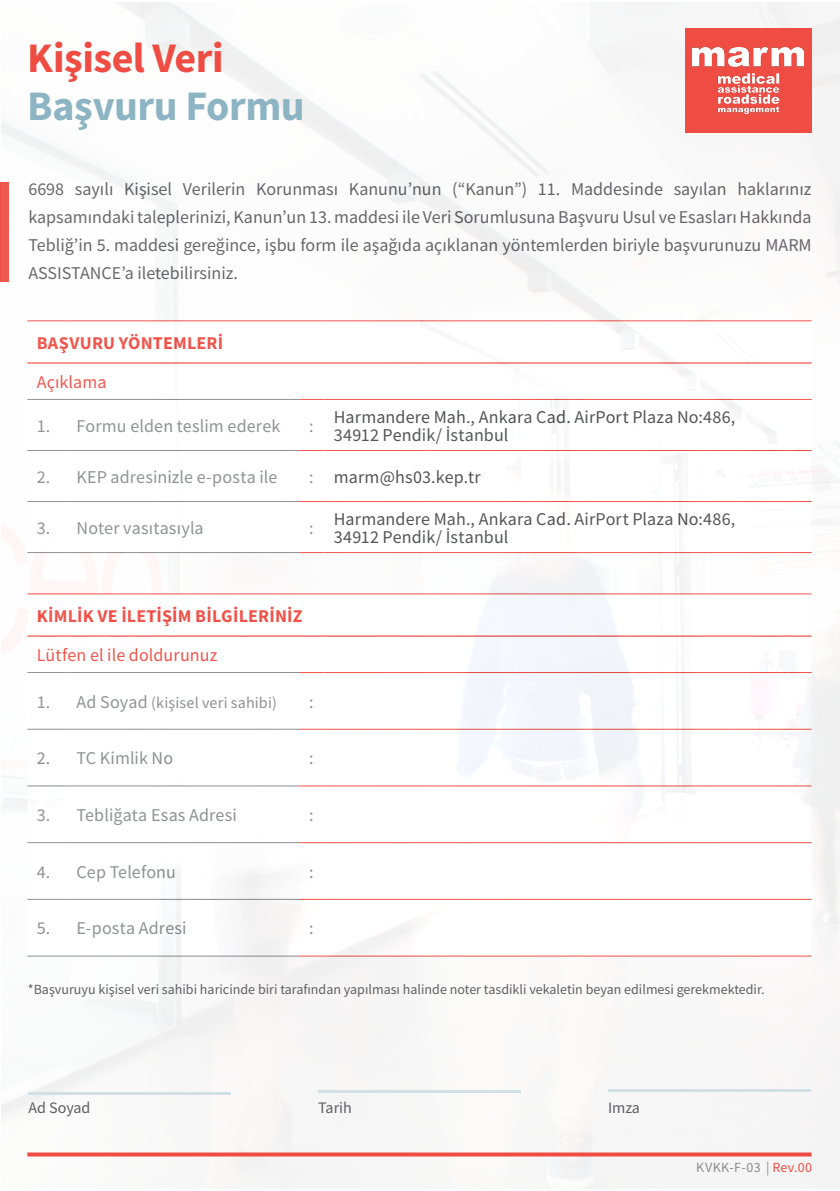
<style>
.page{position:relative;width:840px;height:1191px;background:#fff}
.page>*{position:absolute;margin:0;border:0;box-sizing:border-box;transform-origin:0 0}
.Headline_29_34_Left{font:700 42px "Source Sans Pro";letter-spacing:-.01em;color:#8cb4c2}
.Headline_29_34_Left-2{font:700 42px "Source Sans Pro";letter-spacing:-.01em;color:#ef4d44}
.t1{font:18px/28px "Source Sans Pro";color:#5f5f62;text-align:justify}
.t2{font:18px/18px "Source Sans Pro";letter-spacing:.01em;color:#4b4c4d}
.t3{font:18px "Source Sans Pro";letter-spacing:.01em;color:#8a8c8f}
.t4{font:700 18px "Source Sans Pro";letter-spacing:.01em;color:#ef4d44}
.t5{font:18px "Source Sans Pro";letter-spacing:.005em;color:#ef4d44}
.t6{font:16px "Source Sans Pro";letter-spacing:.01em;color:#8a8c8f}
.t7{font:16px "Source Sans Pro";color:#5f5f62}
.t8{font:14px "Source Sans Pro";color:#5f5f62}
.Copy_Text_10_14_Left{font:14px "Source Sans Pro";letter-spacing:.025em;color:#8a8c8f}
.s1{color:#8a8c8f}
.s2{font-size:18px}
.s3{color:#ef4d44}
</style>
<div class="page">
<div style="left:0;top:182px;width:8px;height:99px;background:#ef5850"></div>
<img style="left:2px;top:2px;width:837px;height:1186px">
<svg style="left:300px;top:321px;width:511px;height:231px"></svg>
<svg style="left:27px;top:400px;width:273px;height:152px"></svg>
<hr style="left:324px;top:320px;width:487px;height:1px;background:#ef4d44">
<hr style="left:324px;top:362px;width:487px;height:1px;background:#ef4d44">
<hr style="left:27px;top:552px;width:40px;height:1px;background:#8a8c8f">
<hr style="left:67px;top:552px;width:233px;height:1px;background:#8a8c8f">
<svg style="left:27px;top:320px;width:297px;height:80px"></svg>
<hr style="left:324px;top:399px;width:487px;height:1px;background:#ef4d44">
<svg style="left:27px;top:450px;width:784px;height:52px"></svg>
<hr style="left:324px;top:501px;width:487px;height:1px;background:#ef4d44">
<svg style="left:300px;top:552px;width:24px;height:1px"></svg>
<hr style="left:324px;top:552px;width:487px;height:1px;background:#ef4d44">
<svg style="left:27px;top:594px;width:784px;height:78px"></svg>
<svg style="left:300px;top:636px;width:511px;height:319px"></svg>
<svg style="left:27px;top:673px;width:273px;height:282px"></svg>
<svg style="left:27px;top:730px;width:784px;height:55px"></svg>
<hr style="left:27px;top:593px;width:40px;height:1px;background:#ef4d44">
<hr style="left:67px;top:593px;width:233px;height:1px;background:#ef4d44">
<svg style="left:300px;top:593px;width:24px;height:1px"></svg>
<hr style="left:324px;top:593px;width:487px;height:1px;background:#ef4d44">
<hr style="left:27px;top:635px;width:40px;height:1px;background:#ef4d44">
<hr style="left:67px;top:635px;width:233px;height:1px;background:#ef4d44">
<svg style="left:300px;top:635px;width:24px;height:1px"></svg>
<hr style="left:324px;top:635px;width:487px;height:1px;background:#ef4d44">
<hr style="left:27px;top:672px;width:40px;height:1px;background:#8a8c8f">
<hr style="left:67px;top:672px;width:233px;height:1px;background:#8a8c8f">
<hr style="left:27px;top:729px;width:40px;height:1px;background:#8a8c8f">
<hr style="left:67px;top:729px;width:233px;height:1px;background:#8a8c8f">
<hr style="left:27px;top:785px;width:40px;height:1px;background:#8a8c8f">
<hr style="left:67px;top:785px;width:233px;height:1px;background:#8a8c8f">
<hr style="left:27px;top:842px;width:40px;height:1px;background:#8a8c8f">
<hr style="left:67px;top:842px;width:233px;height:1px;background:#8a8c8f">
<hr style="left:27px;top:899px;width:40px;height:1px;background:#8a8c8f">
<hr style="left:67px;top:899px;width:233px;height:1px;background:#8a8c8f">
<hr style="left:27px;top:955px;width:40px;height:1px;background:#8a8c8f">
<hr style="left:67px;top:955px;width:233px;height:1px;background:#8a8c8f">
<svg style="left:300px;top:672px;width:24px;height:1px"></svg>
<hr style="left:324px;top:672px;width:487px;height:1px;background:#ef4d44">
<svg style="left:300px;top:729px;width:24px;height:1px"></svg>
<hr style="left:324px;top:729px;width:487px;height:1px;background:#ef4d44">
<svg style="left:300px;top:785px;width:24px;height:1px"></svg>
<hr style="left:324px;top:785px;width:487px;height:1px;background:#ef4d44">
<svg style="left:300px;top:842px;width:24px;height:1px"></svg>
<hr style="left:324px;top:842px;width:487px;height:1px;background:#ef4d44">
<svg style="left:300px;top:899px;width:24px;height:1px"></svg>
<hr style="left:324px;top:899px;width:487px;height:1px;background:#ef4d44">
<svg style="left:300px;top:955px;width:24px;height:1px"></svg>
<hr style="left:324px;top:955px;width:487px;height:1px;background:#ef4d44">
<div style="left:684px;top:28px;width:127px;height:105px;background:#ef4d44"></div>
<img style="left:692px;top:47px;width:111px;height:67px">
<hr style="left:28px;top:1092px;width:202px;height:2px;background:#d1e0e6">
<svg style="left:27px;top:1152px;width:784px;height:4px;background:#ef625a"></svg>
<hr style="left:318px;top:1090px;width:202px;height:2px;background:#d1e0e6">
<hr style="left:608px;top:1089px;width:202px;height:2px;background:#d1e0e6">
<p class="Headline_29_34_Left-2" style="left:27px;top:30px;width:198px">Kişisel Veri</p>
<p class="Headline_29_34_Left" style="left:27px;top:78px;width:279px">Başvuru Formu</p>
<p class="t1" style="left:28px;top:175px;width:784px">6698 sayılı Kişisel Verilerin Korunması Kanunu’nun (“Kanun”) 11. Maddesinde sayılan haklarınız kapsamındaki taleplerinizi, Kanun’un 13. maddesi ile Veri Sorumlusuna Başvuru Usul ve Esasları Hakkında Tebliğ’in 5. maddesi gereğince, işbu form ile aşağıda açıklanan yöntemlerden biriyle başvurunuzu MARM ASSISTANCE’a iletebilirsiniz.</p>
<p class="t4" style="left:37px;top:330px;width:188px">BAŞVURU YÖNTEMLERİ</p>
<p class="t5" style="left:37px;top:371px;width:71px">Açıklama</p>
<p class="t3" style="left:37px;top:414px;width:245px">1. Formu elden teslim ederek</p>
<p class="t3" style="left:309px;top:414px;width:6px">:</p>
<p class="t2" style="left:333px;top:407px;width:403px">Harmandere Mah., Ankara Cad. AirPort Plaza No:486,<br>34912 Pendik/ İstanbul</p>
<p class="t3" style="left:37px;top:465px;width:242px">2. KEP adresinizle e-posta ile</p>
<p class="t2" style="left:309px;top:468px;width:173px"><span class="s1">:</span> marm@hs03.kep.tr</p>
<p class="t3" style="left:37px;top:516px;width:168px">3. Noter vasıtasıyla</p>
<p class="t3" style="left:309px;top:516px;width:6px">:</p>
<p class="t2" style="left:333px;top:510px;width:403px">Harmandere Mah., Ankara Cad. AirPort Plaza No:486,<br>34912 Pendik/ İstanbul</p>
<p class="t4" style="left:37px;top:603px;width:267px">KİMLİK VE İLETİŞİM BİLGİLERİNİZ</p>
<p class="t5" style="left:37px;top:643px;width:182px">Lütfen el ile doldurunuz</p>
<p class="t6" style="left:37px;top:692px;width:241px"><span class="s2">1. Ad Soyad</span> (kişisel veri sahibi)</p>
<p class="t3" style="left:309px;top:690px;width:6px">:</p>
<p class="t3" style="left:37px;top:747px;width:138px">2. TC Kimlik No</p>
<p class="t3" style="left:309px;top:747px;width:6px">:</p>
<p class="t3" style="left:37px;top:803px;width:201px">3. Tebliğata Esas Adresi</p>
<p class="t3" style="left:309px;top:803px;width:6px">:</p>
<p class="t3" style="left:37px;top:860px;width:141px">4. Cep Telefonu</p>
<p class="t3" style="left:309px;top:860px;width:6px">:</p>
<p class="t3" style="left:37px;top:917px;width:151px">5. E-posta Adresi</p>
<p class="t3" style="left:309px;top:917px;width:6px">:</p>
<p class="t8" style="left:28px;top:981px;width:737px">*Başvuruyu kişisel veri sahibi haricinde biri tarafından yapılması halinde noter tasdikli vekaletin beyan edilmesi gerekmektedir.</p>
<p class="t7" style="left:28px;top:1097px;width:64px">Ad Soyad</p>
<p class="t7" style="left:318px;top:1097px;width:35px">Tarih</p>
<p class="t7" style="left:607px;top:1097px;width:33px">Imza</p>
<p class="Copy_Text_10_14_Left" style="left:696px;top:1158px;width:117px">KVKK-F-03 | <span class="s3">Rev.00</span></p>
</div>
